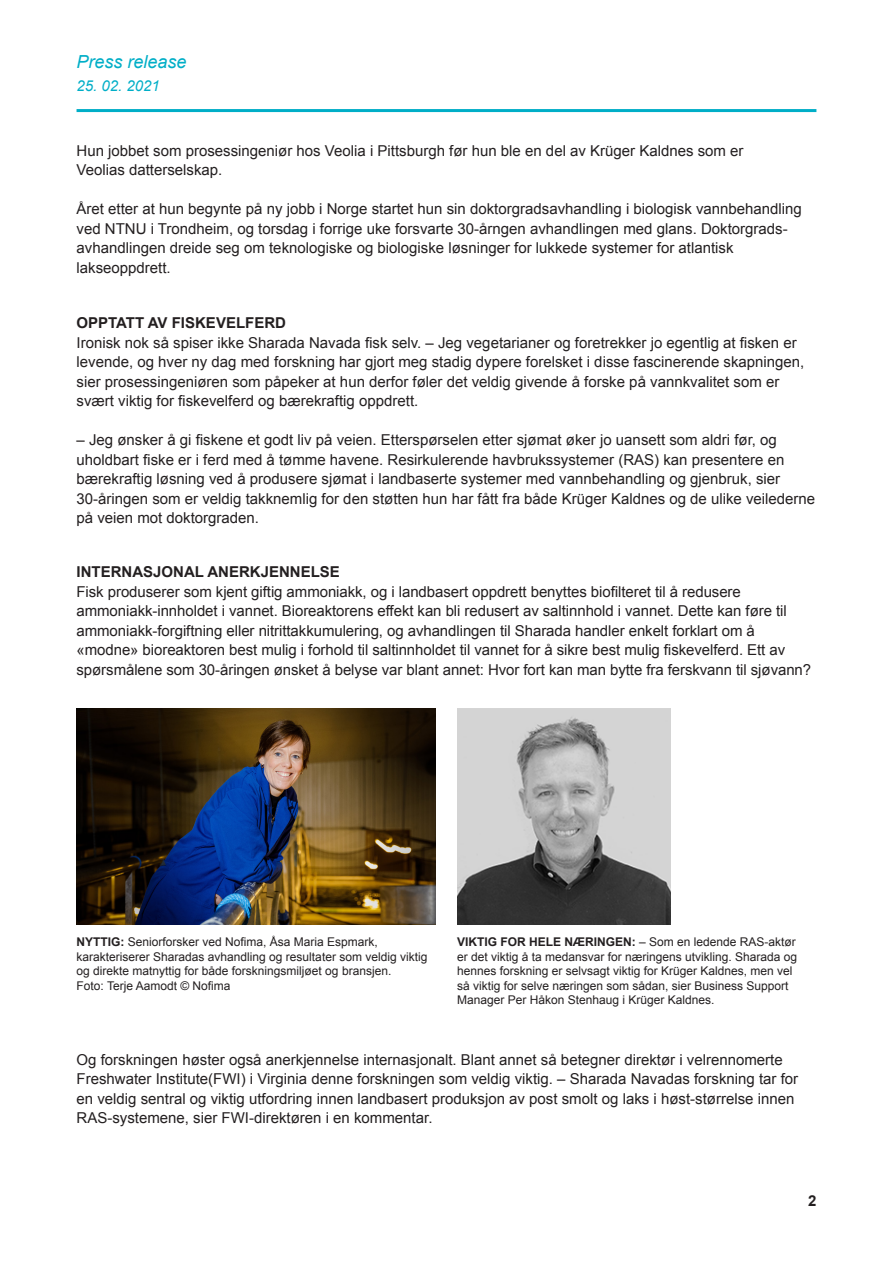
<style>
.page{position:relative;width:893px;height:1263px;background:#fff}
.page>*{position:absolute;margin:0;border:0;box-sizing:border-box;transform-origin:0 0}
.t1{font:italic 18px "Arial";color:#00aec7}
._4_brødtekst{font:15px/19.5px "Arial";color:#231f20}
._3_subhead{font:700 15px "Arial";color:#231f20}
.t2{font:italic 15px "Arial";color:#00aec7}
.t3{font:12px/14.4px "Arial";color:#231f20}
.s1{font-weight:700}
</style>
<div class="page">
<hr style="left:77px;top:109px;width:739px;height:3px;background:#00aec7">
<img style="left:77px;top:709px;width:359px;height:216px">
<img style="left:457px;top:709px;width:213px;height:216px">
<p class="t1" style="left:77px;top:50px;width:112px">Press release</p>
<p class="t2" style="left:77px;top:76px;width:85px">25. 02. 2021</p>
<p class="_4_brødtekst" style="left:77px;top:141px;width:668px">Hun jobbet som prosessingeniør hos Veolia i Pittsburgh før hun ble en del av Krüger Kaldnes som er<br>Veolias datterselskap.</p>
<p class="_4_brødtekst" style="left:77px;top:199px;width:727px">Året etter at hun begynte på ny jobb i Norge startet hun sin doktorgradsavhandling i biologisk vannbehandling ved NTNU i Trondheim, og torsdag i forrige uke forsvarte 30-årngen avhandlingen med glans. Doktorgrads&shy;avhandlingen dreide seg om teknologiske og biologiske løsninger for lukkede systemer for atlantisk lakseoppdrett.</p>
<p class="_3_subhead" style="left:77px;top:313px;width:211px">OPPTATT AV FISKEVELFERD</p>
<p class="_4_brødtekst" style="left:77px;top:333px;width:729px">Ironisk nok så spiser ikke Sharada Navada fisk selv. – Jeg vegetarianer og foretrekker jo egentlig at fisken er levende, og hver ny dag med forskning har gjort meg stadig dypere forelsket i disse fascinerende skapningen, sier prosessingeniøren som påpeker at hun derfor føler det veldig givende å forske på vannkvalitet som er svært viktig for fiskevelferd og bærekraftig oppdrett.</p>
<p class="_4_brødtekst" style="left:77px;top:430px;width:740px">– Jeg ønsker å gi fiskene et godt liv på veien. Etterspørselen etter sjømat øker jo uansett som aldri før, og uholdbart fiske er i ferd med å tømme havene. Resirkulerende havbrukssystemer (RAS) kan presentere en bærekraftig løsning ved å produsere sjømat i landbaserte systemer med vannbehandling og gjenbruk, sier 30-åringen som er veldig takknemlig for den støtten hun har fått fra både Krüger Kaldnes og de ulike veilederne på veien mot doktorgraden.</p>
<p class="_3_subhead" style="left:77px;top:562px;width:265px">INTERNASJONAL ANERKJENNELSE</p>
<p class="_4_brødtekst" style="left:77px;top:582px;width:736px">Fisk produserer som kjent giftig ammoniakk, og i landbasert oppdrett benyttes biofilteret til å redusere ammoniakk-innholdet i vannet. Bioreaktorens effekt kan bli redusert av saltinnhold i vannet. Dette kan føre til ammoniakk-forgiftning eller nitrittakkumulering, og avhandlingen til Sharada handler enkelt forklart om å «modne» bioreaktoren best mulig i forhold til saltinnholdet til vannet for å sikre best mulig fiskevelferd. Ett av spørsmålene som 30-åringen ønsket å belyse var blant annet: Hvor fort kan man bytte fra ferskvann til sjøvann?</p>
<p class="t3" style="left:77px;top:935px;width:352px"><span class="s1">NYTTIG:</span> Seniorforsker ved Nofima, Åsa Maria Espmark, karakteriserer Sharadas avhandling og resultater som veldig viktig og direkte matnyttig for både forskningsmiljøet og bransjen.</p>
<p class="t3" style="left:77px;top:978px;width:156px">Foto: Terje Aamodt © Nofima</p>
<p class="t3" style="left:457px;top:935px;width:342px"><span class="s1">VIKTIG FOR HELE NÆRINGEN:</span> – Som en ledende RAS-aktør er det viktig å ta medansvar for næringens utvikling. Sharada og hennes forskning er selvsagt viktig for Krüger Kaldnes, men vel så viktig for selve næringen som sådan, sier Business Support Manager Per Håkon Stenhaug i Krüger Kaldnes.</p>
<p class="_4_brødtekst" style="left:77px;top:1050px;width:723px">Og forskningen høster også anerkjennelse internasjonalt. Blant annet så betegner direktør i velrennomerte Freshwater Institute(FWI) i Virginia denne forskningen som veldig viktig. – Sharada Navadas forskning tar for en veldig sentral og viktig utfordring innen landbasert produksjon av post smolt og laks i høst-størrelse innen RAS-systemene, sier FWI-direktøren i en kommentar.</p>
<p class="_3_subhead" style="left:808px;top:1191px;width:10px">2</p>
</div>
